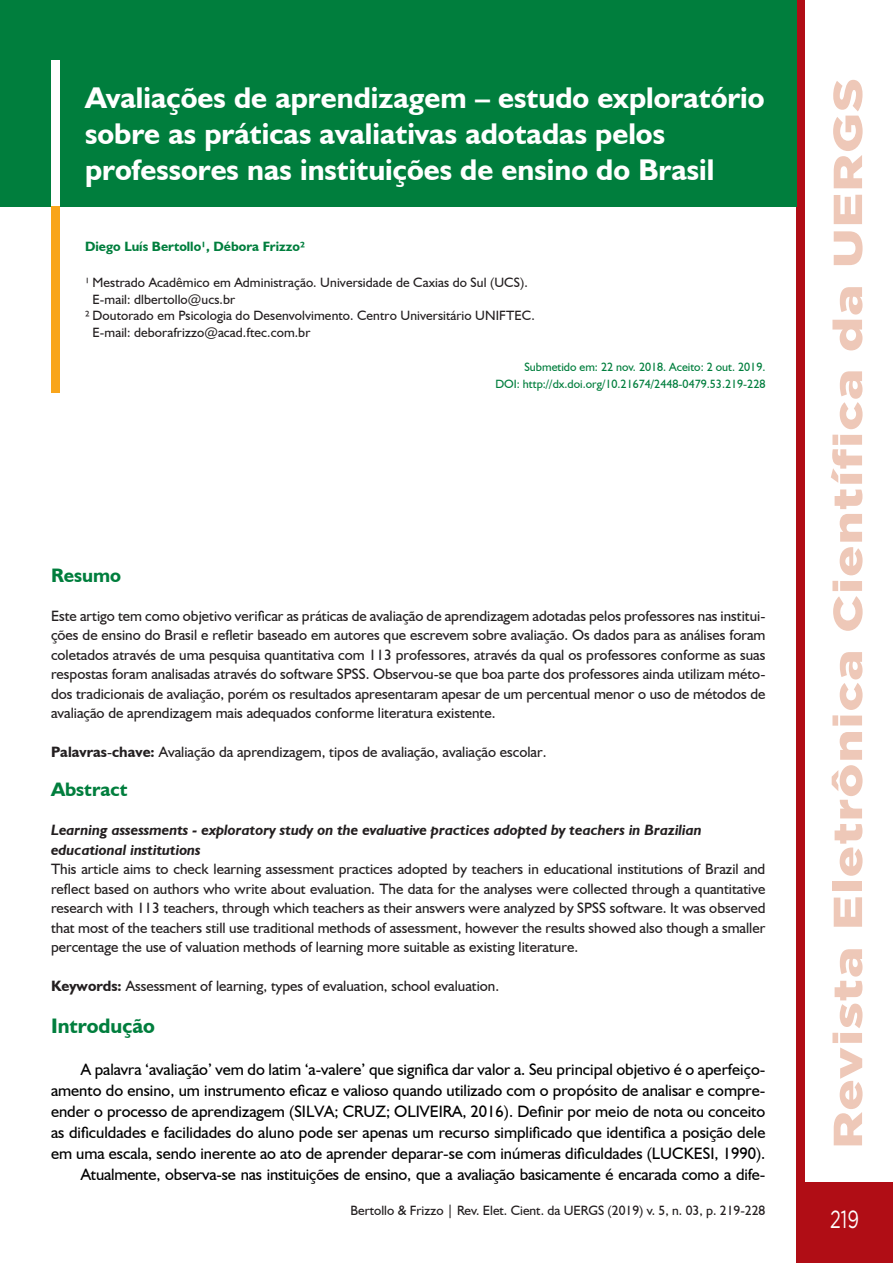
<style>
.page{position:relative;width:893px;height:1263px;background:#fff}
.page>*{position:absolute;margin:0;border:0;box-sizing:border-box;transform-origin:0 0}
.t1{font:900 40.5px "Gotham";letter-spacing:.025em;color:#eec8b8;scale:1.28 1}
.t2{font:700 30px/36px "Humanist 521 BT";color:#fff}
.t3{font:24.75px "Gotham";color:#fff;scale:.73 1}
.H2-meta-estrangeiro{font:700 21px "Humanist 521 BT";color:#007e3d}
.t4{font:700 19.5px "Humanist 521 BT";color:#007e3d}
.paragrafo-texto{font:16.5px/21px "Humanist 521 BT";letter-spacing:-.01em;color:#000;text-align:justify}
.paragrafo-meta{font:15px/19.5px "Humanist 521 BT";color:#231f20;text-align:justify}
.paragrafo-meta-2{font:italic 700 15px/19.5px "Humanist 521 BT";color:#231f20}
.H2-meta{font:15px "Humanist 521 BT";color:#231f20}
.H2-meta-estrangeiro-2{font:15px "Humanist 521 BT";color:#231f20}
.t5{font:13.5px "Humanist 521 BT";letter-spacing:.005em;color:#231f20}
.t6{font:700 13.5px "Humanist 521 BT";color:#007e3d}
.t7{font:12px "Humanist 521 BT";color:#007e3d}
.s1{font-weight:700}
</style>
<div class="page">
<div style="left:796px;top:0;width:9px;height:1182px;background:#b00d15"></div>
<div style="left:796px;top:1182px;width:97px;height:81px;background:#b00d15"></div>
<div style="left:0;top:0;width:796px;height:206px;background:#007e3d"></div>
<div style="left:51px;top:60px;width:9px;height:159px;background:#fff"></div>
<div style="left:51px;top:206px;width:9px;height:186px;background:#f9a51b"></div>
<p class="t2" style="left:85px;top:79px;width:681px">Avaliações de aprendizagem – estudo exploratório sobre as práticas avaliativas adotadas pelos professores nas instituições de ensino do Brasil</p>
<p class="t6" style="left:85px;top:237px;width:221px">Diego Luís Bertollo¹, Débora Frizzo²</p>
<p class="t5" style="left:85px;top:274px;width:444px">¹ Mestrado Acadêmico em Administração. Universidade de Caxias do Sul (UCS).</p>
<p class="t5" style="left:93px;top:291px;width:144px">E-mail: dlbertollo@ucs.br</p>
<p class="t5" style="left:85px;top:307px;width:451px">² Doutorado em Psicologia do Desenvolvimento. Centro Universitário UNIFTEC.</p>
<p class="t5" style="left:93px;top:324px;width:219px">E-mail: deborafrizzo@acad.ftec.com.br</p>
<p class="t7" style="left:524px;top:360px;width:243px">Submetido em: 22 nov. 2018. Aceito: 2 out. 2019.</p>
<p class="t7" style="left:495px;top:376px;width:272px">DOI: http://dx.doi.org/10.21674/2448-0479.53.219-228</p>
<p class="t4" style="left:51px;top:563px;width:72px">Resumo</p>
<p class="paragrafo-meta" style="left:51px;top:605px;width:716px">Este artigo tem como objetivo verificar as práticas de avaliação de aprendizagem adotadas pelos professores nas institui&shy;ções de ensino do Brasil e refletir baseado em autores que escrevem sobre avaliação. Os dados para as análises foram coletados através de uma pesquisa quantitativa com 113 professores, através da qual os professores conforme as suas respostas foram analisadas através do software SPSS. Observou-se que boa parte dos professores ainda utilizam méto&shy;dos tradicionais de avaliação, porém os resultados apresentaram apesar de um percentual menor o uso de métodos de avaliação de aprendizagem mais adequados conforme literatura existente.</p>
<p class="H2-meta" style="left:51px;top:743px;width:497px"><span class="s1">Palavras</span>-<span class="s1">chave:</span> Avaliação da aprendizagem, tipos de avaliação, avaliação escolar.</p>
<p class="t4" style="left:51px;top:777px;width:78px">Abstract</p>
<p class="paragrafo-meta-2" style="left:51px;top:820px;width:652px">Learning assessments - exploratory study on the evaluative practices adopted by teachers in Brazilian educational institutions</p>
<p class="paragrafo-meta" style="left:51px;top:859px;width:716px">This article aims to check learning assessment practices adopted by teachers in educational institutions of Brazil and reflect based on authors who write about evaluation. The data for the analyses were collected through a quantitative research with 113 teachers, through which teachers as their answers were analyzed by SPSS software. It was observed that most of the teachers still use traditional methods of assessment, however the results showed also though a smaller percentage the use of valuation methods of learning more suitable as existing literature.</p>
<p class="H2-meta-estrangeiro-2" style="left:51px;top:977px;width:450px"><span class="s1">Keywords:</span> Assessment of learning, types of evaluation, school evaluation.</p>
<p class="H2-meta-estrangeiro" style="left:51px;top:1013px;width:105px">Introdução</p>
<p class="paragrafo-texto" style="left:51px;top:1059px;width:716px;text-indent:30px">A palavra ‘avaliação’ vem do latim ‘a-valere’ que significa dar valor a. Seu principal objetivo é o aperfeiço&shy;amento do ensino, um instrumento eficaz e valioso quando utilizado com o propósito de analisar e compre&shy;ender o processo de aprendizagem (SILVA; CRUZ; OLIVEIRA, 2016). Definir por meio de nota ou conceito as dificuldades e facilidades do aluno pode ser apenas um recurso simplificado que identifica a posição dele em uma escala, sendo inerente ao ato de aprender deparar-se com inúmeras dificuldades (LUCKESI, 1990).</p>
<p class="paragrafo-texto" style="left:81px;top:1164px;width:686px">Atualmente, observa-se nas instituições de ensino, que a avaliação basicamente é encarada como a dife-</p>
<p class="t5" style="left:350px;top:1201px;width:416px">Bertollo &amp; Frizzo | Rev. Elet. Cient. da UERGS (2019) v. 5, n. 03, p. 219-228</p>
<h1 class="t1" style="left:824px;top:1148px;width:838px;rotate:-90deg">Revista Eletrônica Científica da UERGS</h1>
<h3 class="t3" style="left:830px;top:1205px;width:41px">219</h3>
</div>
